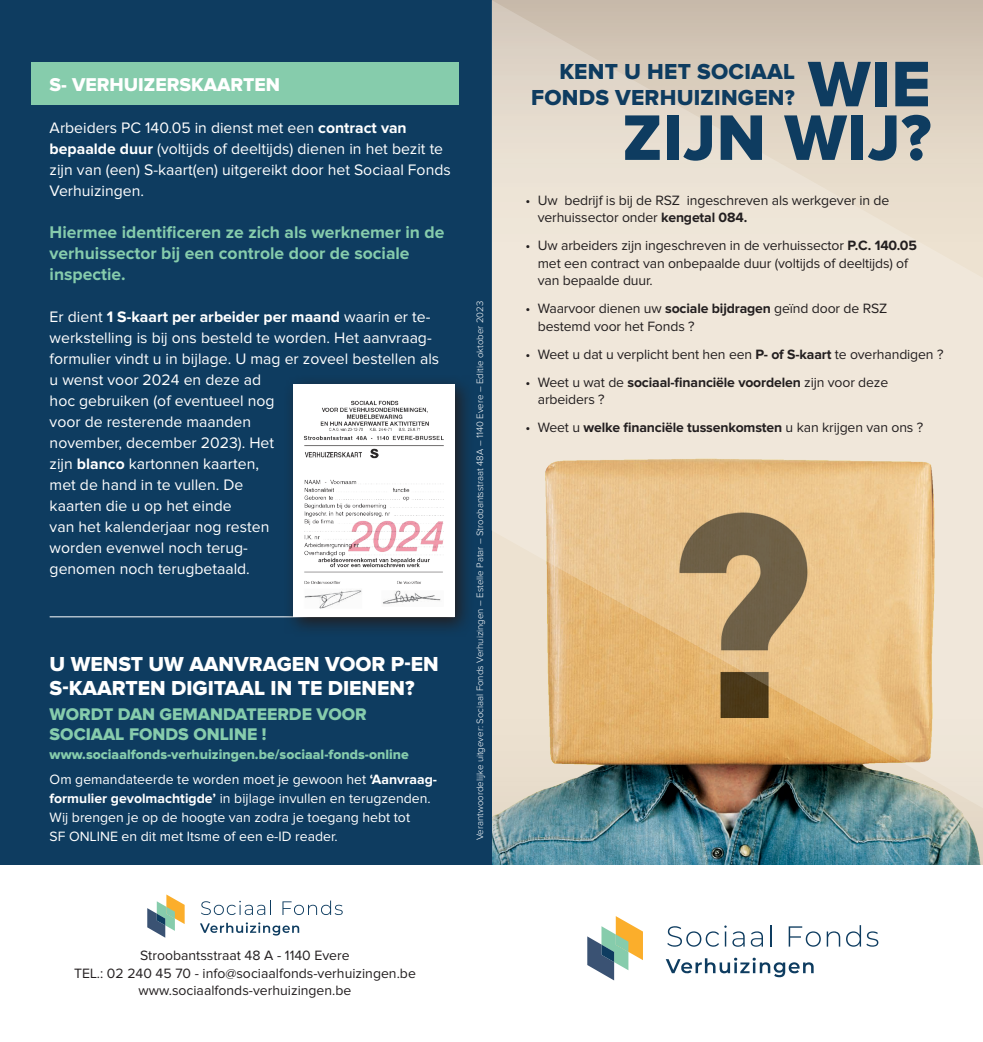
<style>
.page{position:relative;width:983px;height:1042px;background:#fff}
.page>*{position:absolute;margin:0;border:0;box-sizing:border-box;transform-origin:0 0}
.t1{font:66.67px "Proxima Nova Extrabld";letter-spacing:.01em;color:#0e3c60}
.t2{font:22.57px/26.2px "Proxima Nova Extrabld";letter-spacing:.01em;color:#0e3c60;text-align:right}
.Title_big{font:21px/24.5px "Proxima Nova Extrabld";color:#fff}
.bodytekst{font:19.25px "Proxima Nova Extrabld";color:#fff}
.bodytekst-2{font:700 17.5px/21px "Proxima Nova";color:#86ccac}
.Title_big-2{font:17.5px "Proxima Nova Extrabld";color:#86ccac}
.bodytekst-3{font:15.75px/21px "Proxima Nova";color:#fff}
.bodytekst-4{font:700 15.75px "Proxima Nova";color:#fff}
.t3{font:14px/17.5px "Proxima Nova";letter-spacing:-.01em;color:#231f20}
.t4{font:14px "Proxima Nova";color:#fff}
.t5{font:700 14px "Proxima Nova";letter-spacing:-.01em;color:#231f20}
.Title_big-3{font:14px "Proxima Nova Extrabld";color:#86ccac}
.t6{font:300 9.62px "Proxima Nova";color:#fff}
.s1{font-weight:700}
.s2{font-weight:400}
.s3{font-size:22.05px}
</style>
<div class="page">
<img style="left:491px;top:817px;width:491px;height:47px">
<div style="left:0;top:0;width:491px;height:864px;background:#0e3c60"></div>
<svg style="left:201px;top:900px;width:70px;height:15px"></svg>
<svg style="left:282px;top:900px;width:60px;height:15px"></svg>
<svg style="left:200px;top:922px;width:99px;height:13px"></svg>
<svg style="left:147px;top:894px;width:38px;height:43px"></svg>
<svg style="left:667px;top:926px;width:51px;height:21px"></svg>
<svg style="left:724px;top:925px;width:2px;height:21px"></svg>
<svg style="left:732px;top:931px;width:12px;height:16px"></svg>
<svg style="left:750px;top:931px;width:12px;height:15px"></svg>
<svg style="left:770px;top:925px;width:1px;height:21px"></svg>
<svg style="left:788px;top:926px;width:32px;height:20px"></svg>
<svg style="left:826px;top:925px;width:34px;height:21px"></svg>
<svg style="left:866px;top:931px;width:12px;height:15px"></svg>
<svg style="left:665px;top:957px;width:148px;height:20px"></svg>
<svg style="left:587px;top:916px;width:55px;height:64px"></svg>
<div style="left:32px;top:62px;width:427px;height:43px;background:#86ccac"></div>
<svg style="left:491px;top:0;width:491px;height:817px;background:#dccbb0"></svg>
<hr style="left:50px;top:616px;width:404px;height:1px;background:#fff">
<svg style="left:283px;top:382px;width:184px;height:248px"></svg>
<img style="left:293px;top:384px;width:161px;height:233px">
<p class="bodytekst" style="left:50px;top:73px;width:232px">S- VERHUIZERSKAARTEN</p>
<p class="bodytekst-3" style="left:50px;top:117px;width:402px">Arbeiders PC 140.05 in dienst met een <span class="s1">contract van bepaalde duur</span> (voltijds of deeltijds) dienen in het bezit te zijn van (een) S-kaart(en) uitgereikt door het Sociaal Fonds Verhuizingen.</p>
<p class="bodytekst-2" style="left:50px;top:222px;width:396px">Hiermee identificeren ze zich als werknemer in de verhuissector bij een controle door de sociale inspectie.</p>
<p class="bodytekst-4" style="left:50px;top:308px;width:382px"><span class="s2">Er dient</span> 1 S-kaart per arbeider per maand <span class="s2">waarin er te-</span></p>
<p class="bodytekst-3" style="left:50px;top:327px;width:391px">werkstelling is bij ons besteld te worden. Het aanvraag&shy;formulier vindt u in bijlage. U mag er zoveel bestellen als</p>
<p class="bodytekst-3" style="left:50px;top:369px;width:213px">u wenst voor 2024 en deze ad</p>
<p class="bodytekst-3" style="left:50px;top:390px;width:226px">hoc gebruiken (of eventueel nog</p>
<p class="bodytekst-3" style="left:50px;top:411px;width:203px">voor de resterende maanden</p>
<p class="bodytekst-3" style="left:50px;top:432px;width:226px">november, december 2023). Het</p>
<p class="bodytekst-3" style="left:50px;top:453px;width:211px">zijn <span class="s1">blanco</span> kartonnen kaarten,</p>
<p class="bodytekst-3" style="left:50px;top:474px;width:195px">met de hand in te vullen. De</p>
<p class="bodytekst-3" style="left:50px;top:495px;width:183px">kaarten die u op het einde</p>
<p class="bodytekst-3" style="left:50px;top:516px;width:221px">van het kalenderjaar nog resten</p>
<p class="bodytekst-3" style="left:50px;top:537px;width:200px">worden evenwel noch terug-</p>
<p class="bodytekst-3" style="left:50px;top:558px;width:202px">genomen noch terugbetaald.</p>
<p class="Title_big" style="left:50px;top:652px;width:390px">U WENST UW AANVRAGEN VOOR P-EN<br>S-KAARTEN DIGITAAL IN TE DIENEN?</p>
<p class="Title_big-2" style="left:50px;top:704px;width:318px">WORDT DAN GEMANDATEERDE VOOR</p>
<p class="Title_big-2" style="left:50px;top:724px;width:218px">SOCIAAL FONDS ONLINE !</p>
<p class="Title_big-3" style="left:50px;top:746px;width:360px">www.sociaalfonds-verhuizingen.be/sociaal-fonds-online</p>
<p class="t4" style="left:50px;top:771px;width:389px">Om gemandateerde te worden moet je gewoon het <span class="s1">‘Aanvraag-</span></p>
<p class="t4" style="left:50px;top:790px;width:382px"><span class="s1">formulier gevolmachtigde’</span> in bijlage invullen en terugzenden.</p>
<p class="t4" style="left:50px;top:809px;width:362px">Wij brengen je op de hoogte van zodra je toegang hebt tot</p>
<p class="t4" style="left:50px;top:829px;width:289px">SF ONLINE en dit met Itsme of een e-ID reader.</p>
<p class="t6" style="left:474px;top:840px;width:541px;rotate:-90deg">Verantwoordelijke uitgever: Sociaal Fonds Verhuizingen – Estelle Patar – Stroobantsstraat 48A – 1140 Evere – Editie oktober 2023</p>
<p class="t2" style="left:531px;top:59px;width:265px">KENT U HET SOCIAAL<br>FONDS VERHUIZINGEN<span class="s3">?</span></p>
<p class="t1" style="left:807px;top:46px;width:124px">WIE</p>
<p class="t1" style="left:622px;top:99px;width:310px">ZIJN WIJ?</p>
<p class="t3" style="left:537px;top:191px;width:353px;text-indent:-12px">• Uw bedrijf is bij de RSZ ingeschreven als werkgever in de verhuissector onder <span class="s1">kengetal 084.</span></p>
<p class="t3" style="left:537px;top:237px;width:380px;text-indent:-12px">• Uw arbeiders zijn ingeschreven in de verhuissector <span class="s1">P.C. 140.05 </span>met een contract van onbepaalde duur (voltijds of deeltijds) of van bepaalde duur.</p>
<p class="t3" style="left:537px;top:300px;width:351px;text-indent:-12px">• Waarvoor dienen uw <span class="s1">sociale bijdragen</span> geïnd door de RSZ bestemd voor het Fonds ?</p>
<p class="t3" style="left:525px;top:345px;width:419px">• Weet u dat u verplicht bent hen een <span class="s1">P- of S-kaart</span> te overhandigen ?</p>
<p class="t5" style="left:525px;top:374px;width:364px"><span class="s2">• Weet u wat de</span> sociaal-financiële voordelen <span class="s2">zijn voor deze</span></p>
<p class="t3" style="left:537px;top:391px;width:68px">arbeiders ?</p>
<p class="t5" style="left:525px;top:419px;width:399px"><span class="s2">• Weet u</span> welke financiële tussenkomsten <span class="s2">u kan krijgen van ons ?</span></p>
<p class="t3" style="left:140px;top:947px;width:211px">Stroobantsstraat 48 A - 1140 Evere</p>
<p class="t3" style="left:74px;top:964px;width:343px">TEL.: 02 240 45 70 - info@sociaalfonds-verhuizingen.be</p>
<p class="t3" style="left:138px;top:982px;width:214px">www.sociaalfonds-verhuizingen.be</p>
</div>
